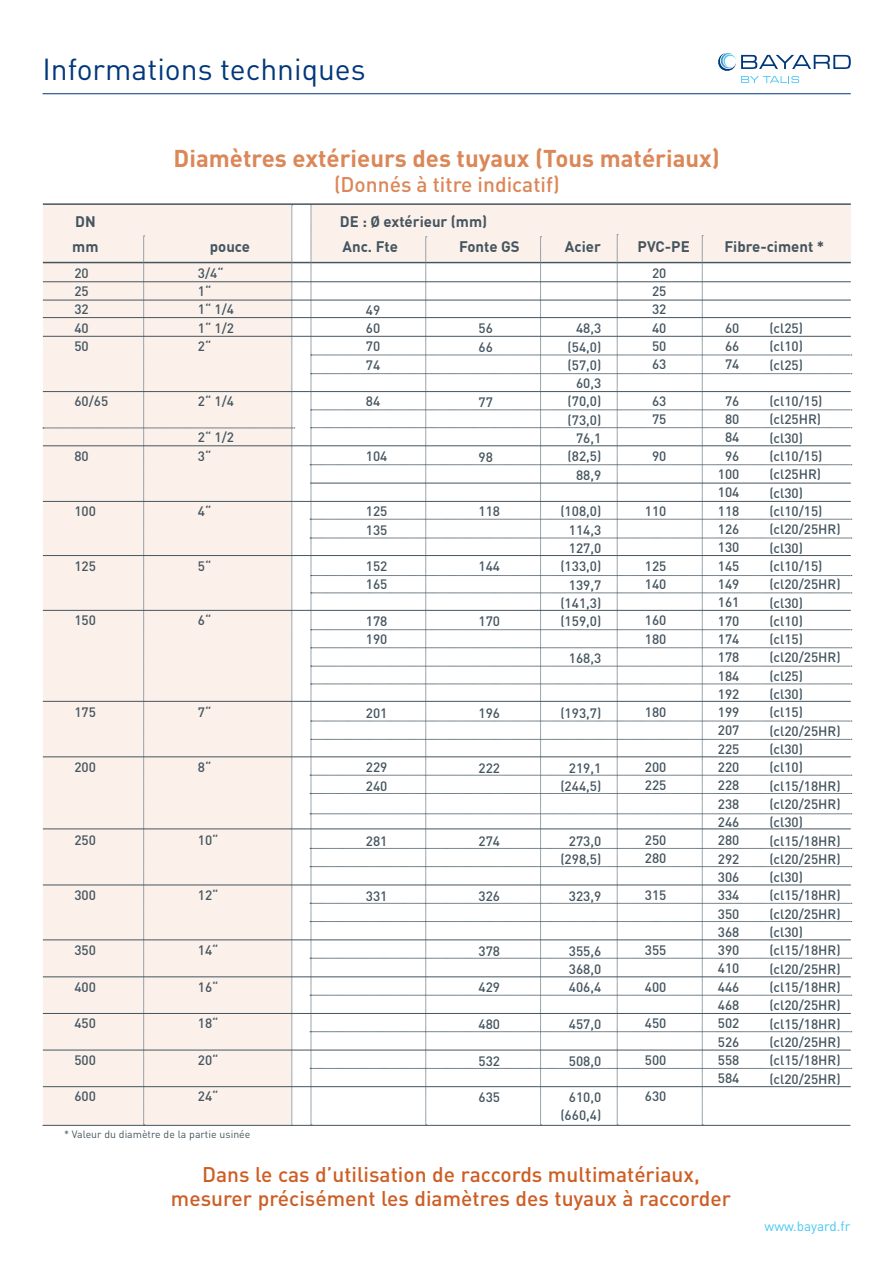
<style>
.page{position:relative;width:893px;height:1263px;background:#fff}
.page>*{position:absolute;margin:0;border:0;box-sizing:border-box;transform-origin:0 0}
.t1{font:30px "DIN";color:#00377b}
.t2{font:700 24px "DIN";color:#db8758}
.t3{font:500 21px/24px "DIN";color:#cd5e24;text-align:center}
.t4{font:500 21px "DIN";color:#db8758}
.t5{font:700 15px "DIN Offc";color:#455560}
.t6{font:500 13.5px/18.3px "DIN";color:#455560}
.t7{font:13.5px "DIN";color:#44c8f5}
.t8{font:10.5px "DIN";color:#455560}
</style>
<div class="page">
<hr style="left:43px;top:93px;width:808px;height:1px;background:#00377b">
<svg style="left:718px;top:53px;width:133px;height:30px"></svg>
<hr style="left:43px;top:262px;width:808px;height:1px;background:#455560">
<hr style="left:43px;top:281px;width:808px;height:1px;background:#455560">
<hr style="left:43px;top:300px;width:808px;height:1px;background:#455560">
<hr style="left:43px;top:317px;width:808px;height:1px;background:#455560">
<hr style="left:43px;top:336px;width:808px;height:1px;background:#455560">
<hr style="left:43px;top:391px;width:808px;height:1px;background:#455560">
<hr style="left:43px;top:445px;width:808px;height:1px;background:#455560">
<hr style="left:43px;top:501px;width:808px;height:1px;background:#455560">
<hr style="left:43px;top:756px;width:808px;height:1px;background:#455560">
<hr style="left:43px;top:828px;width:808px;height:1px;background:#455560">
<hr style="left:43px;top:884px;width:808px;height:1px;background:#455560">
<hr style="left:43px;top:939px;width:808px;height:1px;background:#455560">
<hr style="left:43px;top:976px;width:808px;height:1px;background:#455560">
<hr style="left:43px;top:1013px;width:808px;height:1px;background:#455560">
<hr style="left:43px;top:1050px;width:808px;height:1px;background:#455560">
<hr style="left:43px;top:1086px;width:808px;height:1px;background:#455560">
<hr style="left:43px;top:203px;width:808px;height:2px;background:#455560">
<div style="left:43px;top:205px;width:252px;height:920px;background:#fbf1ea"></div>
<hr style="left:43px;top:555px;width:808px;height:1px;background:#455560">
<hr style="left:43px;top:610px;width:808px;height:1px;background:#455560">
<hr style="left:43px;top:701px;width:808px;height:1px;background:#455560">
<svg style="left:310px;top:204px;width:542px;height:921px"></svg>
<hr style="left:43px;top:1125px;width:807px;height:1px;background:#455560">
<h1 class="t1" style="left:43px;top:51px;width:325px">Informations techniques</h1>
<h2 class="t2" style="left:174px;top:142px;width:548px">Diamètres extérieurs des tuyaux (Tous matériaux)</h2>
<h3 class="t4" style="left:334px;top:171px;width:227px">(Donnés à titre indicatif)</h3>
<p class="t5" style="left:75px;top:212px;width:22px">DN</p>
<p class="t5" style="left:340px;top:212px;width:149px">DE : Ø extérieur (mm)</p>
<p class="t5" style="left:72px;top:237px;width:28px">mm</p>
<p class="t5" style="left:210px;top:237px;width:42px">pouce</p>
<p class="t5" style="left:343px;top:237px;width:57px">Anc. Fte</p>
<p class="t5" style="left:459px;top:237px;width:62px">Fonte GS</p>
<p class="t5" style="left:565px;top:237px;width:37px">Acier</p>
<p class="t5" style="left:638px;top:237px;width:54px">PVC-PE</p>
<p class="t5" style="left:724px;top:237px;width:101px">Fibre-ciment *</p>
<p class="t6" style="left:74px;top:263px;width:16px;text-align:justify">20<br>25<br>32<br>40<br>50</p>
<p class="t6" style="left:198px;top:263px;width:38px">3/4“<br>1“<br>1“ 1/4<br>1“ 1/2<br>2“</p>
<p class="t6" style="left:652px;top:263px;width:16px;text-align:justify">20<br>25<br>32<br>40<br>50<br>63</p>
<p class="t6" style="left:652px;top:391px;width:16px">63<br>75</p>
<p class="t6" style="left:652px;top:446px;width:16px">90</p>
<p class="t6" style="left:366px;top:300px;width:16px;text-align:justify">49<br>60<br>70<br>74</p>
<p class="t6" style="left:366px;top:392px;width:16px">84</p>
<p class="t6" style="left:769px;top:318px;width:35px;text-align:justify">(cl25) (cl10) (cl25)</p>
<p class="t6" style="left:769px;top:392px;width:73px">(cl10/15) (cl25HR) (cl30) (cl10/15) (cl25HR) (cl30) (cl10/15) (cl20/25HR) (cl30) (cl10/15) (cl20/25HR) (cl30)<br>(cl10)<br>(cl15) (cl20/25HR) (cl25)<br>(cl30)<br>(cl15) (cl20/25HR) (cl30)<br>(cl10) (cl15/18HR) (cl20/25HR) (cl30) (cl15/18HR) (cl20/25HR) (cl30) (cl15/18HR) (cl20/25HR) (cl30) (cl15/18HR) (cl20/25HR) (cl15/18HR) (cl20/25HR) (cl15/18HR) (cl20/25HR) (cl15/18HR) (cl20/25HR)</p>
<p class="t6" style="left:725px;top:318px;width:16px;text-align:justify">60<br>66<br>74</p>
<p class="t6" style="left:718px;top:391px;width:23px;text-align:center">76<br>80<br>84<br>96<br>100<br>104<br>118<br>126<br>130<br>145<br>149<br>161<br>170<br>174<br>178<br>184<br>192<br>199<br>207<br>225<br>220<br>228<br>238<br>246<br>280<br>292<br>306<br>334<br>350<br>368<br>390<br>410<br>446<br>468<br>502<br>526<br>558<br>584</p>
<p class="t6" style="left:567px;top:319px;width:35px;text-align:right">48,3 (54,0) (57,0)<br>60,3 (70,0) (73,0)<br>76,1 (82,5)<br>88,9</p>
<p class="t6" style="left:560px;top:502px;width:43px;text-align:right">(108,0)<br>114,3<br>127,0 (133,0)<br>139,7 (141,3) (159,0)</p>
<p class="t6" style="left:569px;top:648px;width:34px">168,3</p>
<p class="t6" style="left:478px;top:319px;width:16px">56<br>66</p>
<p class="t6" style="left:198px;top:391px;width:38px">2“ 1/4</p>
<p class="t6" style="left:198px;top:428px;width:38px">2“ 1/2<br>3“</p>
<p class="t6" style="left:74px;top:391px;width:35px">60/65</p>
<p class="t6" style="left:478px;top:392px;width:16px">77</p>
<p class="t6" style="left:74px;top:446px;width:16px">80</p>
<p class="t6" style="left:366px;top:447px;width:23px">104</p>
<p class="t6" style="left:478px;top:447px;width:16px">98</p>
<p class="t6" style="left:198px;top:501px;width:15px">4“</p>
<p class="t6" style="left:74px;top:501px;width:23px">100</p>
<p class="t6" style="left:645px;top:501px;width:23px">110</p>
<p class="t6" style="left:366px;top:502px;width:23px">125<br>135</p>
<p class="t6" style="left:366px;top:557px;width:23px">152<br>165</p>
<p class="t6" style="left:366px;top:611px;width:23px">178<br>190</p>
<p class="t6" style="left:478px;top:502px;width:23px">118</p>
<p class="t6" style="left:198px;top:556px;width:15px">5“</p>
<p class="t6" style="left:74px;top:556px;width:23px">125</p>
<p class="t6" style="left:645px;top:556px;width:23px">125<br>140</p>
<p class="t6" style="left:645px;top:611px;width:23px">160<br>180</p>
<p class="t6" style="left:478px;top:557px;width:23px">144</p>
<p class="t6" style="left:198px;top:611px;width:15px">6“</p>
<p class="t6" style="left:74px;top:611px;width:23px">150</p>
<p class="t6" style="left:478px;top:612px;width:23px">170</p>
<p class="t6" style="left:198px;top:702px;width:15px">7“</p>
<p class="t6" style="left:560px;top:703px;width:43px">(193,7)</p>
<p class="t6" style="left:645px;top:702px;width:23px">180</p>
<p class="t6" style="left:74px;top:702px;width:23px">175</p>
<p class="t6" style="left:366px;top:703px;width:23px">201</p>
<p class="t6" style="left:478px;top:703px;width:23px">196</p>
<p class="t6" style="left:198px;top:757px;width:15px">8“</p>
<p class="t6" style="left:74px;top:757px;width:23px">200</p>
<p class="t6" style="left:645px;top:757px;width:23px">200<br>225</p>
<p class="t6" style="left:366px;top:758px;width:23px">229<br>240</p>
<p class="t6" style="left:560px;top:758px;width:43px;text-align:right">219,1 (244,5)</p>
<p class="t6" style="left:478px;top:758px;width:23px">222</p>
<p class="t6" style="left:198px;top:831px;width:22px">10“</p>
<p class="t6" style="left:74px;top:830px;width:23px">250</p>
<p class="t6" style="left:645px;top:831px;width:23px">250<br>280</p>
<p class="t6" style="left:645px;top:885px;width:23px">315</p>
<p class="t6" style="left:366px;top:831px;width:23px">281</p>
<p class="t6" style="left:560px;top:831px;width:43px;text-align:right">273,0 (298,5)</p>
<p class="t6" style="left:569px;top:886px;width:34px">323,9</p>
<p class="t6" style="left:478px;top:831px;width:23px">274</p>
<p class="t6" style="left:198px;top:885px;width:22px">12“</p>
<p class="t6" style="left:74px;top:885px;width:23px">300</p>
<p class="t6" style="left:366px;top:886px;width:23px">331</p>
<p class="t6" style="left:478px;top:886px;width:23px">326</p>
<p class="t6" style="left:198px;top:940px;width:22px">14“</p>
<p class="t6" style="left:198px;top:977px;width:22px">16“</p>
<p class="t6" style="left:198px;top:1014px;width:22px">18“</p>
<p class="t6" style="left:198px;top:1050px;width:22px">20“</p>
<p class="t6" style="left:198px;top:1087px;width:22px">24“</p>
<p class="t8" style="left:64px;top:1128px;width:188px">* Valeur du diamètre de la partie usinée</p>
<p class="t6" style="left:74px;top:940px;width:23px">350</p>
<p class="t6" style="left:74px;top:977px;width:23px">400</p>
<p class="t6" style="left:74px;top:1013px;width:23px">450</p>
<p class="t6" style="left:74px;top:1050px;width:23px">500</p>
<p class="t6" style="left:74px;top:1087px;width:23px">600</p>
<p class="t6" style="left:645px;top:940px;width:23px">355</p>
<p class="t6" style="left:645px;top:977px;width:23px">400</p>
<p class="t6" style="left:645px;top:1014px;width:23px">450</p>
<p class="t6" style="left:645px;top:1050px;width:23px">500</p>
<p class="t6" style="left:645px;top:1087px;width:23px">630</p>
<p class="t6" style="left:569px;top:941px;width:34px;text-align:justify">355,6<br>368,0<br>406,4</p>
<p class="t6" style="left:569px;top:1014px;width:34px">457,0</p>
<p class="t6" style="left:569px;top:1051px;width:34px">508,0</p>
<p class="t6" style="left:560px;top:1088px;width:43px;text-align:right">610,0 (660,4)</p>
<p class="t6" style="left:478px;top:941px;width:23px">378</p>
<p class="t6" style="left:478px;top:978px;width:23px">429</p>
<p class="t6" style="left:478px;top:1014px;width:23px">480</p>
<p class="t6" style="left:478px;top:1051px;width:23px">532</p>
<p class="t6" style="left:478px;top:1088px;width:23px">635</p>
<h3 class="t3" style="left:171px;top:1161px;width:561px">Dans le cas d’utilisation de raccords multimatériaux, mesurer précisément les diamètres des tuyaux à raccorder</h3>
<p class="t7" style="left:765px;top:1218px;width:87px">www.bayard.fr</p>
</div>
